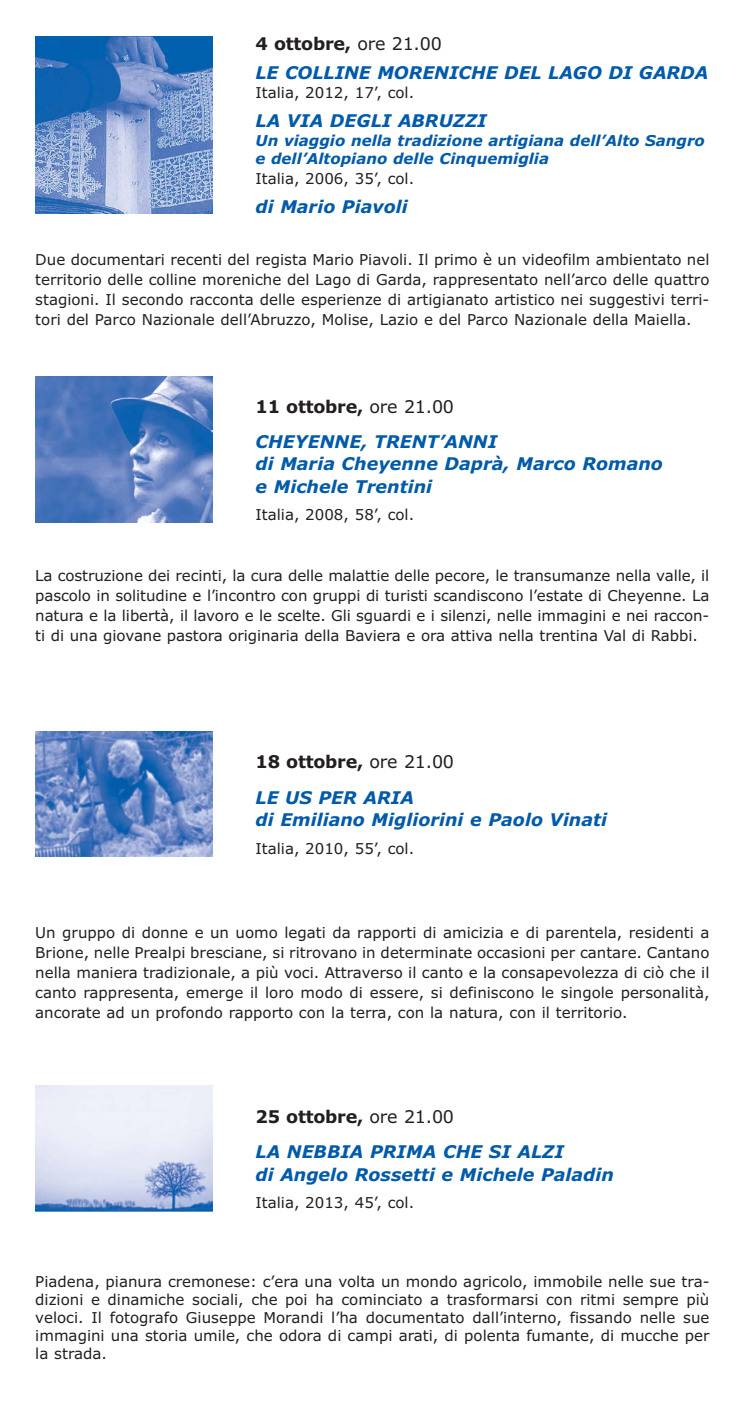
<style>
.page{position:relative;width:745px;height:1418px;background:#fff}
.page>*{position:absolute;margin:0;border:0;box-sizing:border-box;transform-origin:0 0}
.t1{font:italic 700 17.5px/35px "Verdana";color:#005aaa}
.t2{font:15px/20px "Verdana";color:#231f20;text-align:justify}
.t3{font:italic 700 15px/18px "Verdana";color:#005aaa}
.s1{font-style:normal;color:#231f20}
.s2{font-weight:400;font-style:normal;color:#231f20}
</style>
<div class="page">
<img style="left:35px;top:1085px;width:177px;height:125px">
<img style="left:35px;top:377px;width:177px;height:145px">
<img style="left:35px;top:731px;width:177px;height:125px">
<img style="left:35px;top:37px;width:177px;height:177px">
<p class="t1" style="left:255px;top:30px;width:454px;line-height:29.5px"><span class="s1">4 ottobre,</span> <span class="s2">ore 21.00<br></span>LE COLLINE MORENICHE DEL LAGO DI GARDA</p>
<p class="t2" style="left:255px;top:84px;width:160px">Italia, 2012, 17’, col.</p>
<p class="t1" style="left:255px;top:105px;width:232px">LA VIA DEGLI ABRUZZI</p>
<p class="t3" style="left:255px;top:133px;width:450px">Un viaggio nella tradizione artigiana dell’Alto Sangro e dell’Altopiano delle Cinquemiglia</p>
<p class="t2" style="left:255px;top:170px;width:160px">Italia, 2006, 35’, col.</p>
<p class="t1" style="left:255px;top:191px;width:154px">di Mario Piavoli</p>
<p class="t2" style="left:35px;top:251px;width:675px">Due documentari recenti del regista Mario Piavoli. Il primo è un videofilm ambientato nel territorio delle colline moreniche del Lago di Garda, rappresentato nell’arco delle quattro stagioni. Il secondo racconta delle esperienze di artigianato artistico nei suggestivi terri&shy;tori del Parco Nazionale dell’Abruzzo, Molise, Lazio e del Parco Nazionale della Maiella.</p>
<p class="t1" style="left:255px;top:390px;width:243px"><span class="s1">11 ottobre,</span> <span class="s2">ore 21.00<br></span>CHEYENNE, TRENT’ANNI</p>
<p class="t1" style="left:255px;top:454px;width:408px;line-height:22.5px">di Maria Cheyenne Daprà, Marco Romano e Michele Trentini</p>
<p class="t2" style="left:255px;top:506px;width:160px">Italia, 2008, 58’, col.</p>
<p class="t2" style="left:35px;top:567px;width:675px">La costruzione dei recinti, la cura delle malattie delle pecore, le transumanze nella valle, il pascolo in solitudine e l’incontro con gruppi di turisti scandiscono l’estate di Cheyenne. La natura e la libertà, il lavoro e le scelte. Gli sguardi e i silenzi, nelle immagini e nei raccon&shy;ti di una giovane pastora originaria della Baviera e ora attiva nella trentina Val di Rabbi.</p>
<p class="t1" style="left:255px;top:746px;width:200px"><span class="s1">18 ottobre,</span> <span class="s2">ore 21.00<br></span>LE US PER ARIA</p>
<p class="t1" style="left:255px;top:803px;width:353px">di Emiliano Migliorini e Paolo Vinati</p>
<p class="t2" style="left:255px;top:839px;width:160px">Italia, 2010, 55’, col.</p>
<p class="t2" style="left:35px;top:924px;width:675px">Un gruppo di donne e un uomo legati da rapporti di amicizia e di parentela, residenti a Brione, nelle Prealpi bresciane, si ritrovano in determinate occasioni per cantare. Cantano nella maniera tradizionale, a più voci. Attraverso il canto e la consapevolezza di ciò che il canto rappresenta, emerge il loro modo di essere, si definiscono le singole personalità, ancorate ad un profondo rapporto con la terra, con la natura, con il territorio.</p>
<p class="t1" style="left:255px;top:1100px;width:310px"><span class="s1">25 ottobre,</span> <span class="s2">ore 21.00<br></span>LA NEBBIA PRIMA CHE SI ALZI</p>
<p class="t1" style="left:255px;top:1158px;width:360px">di Angelo Rossetti e Michele Paladin</p>
<p class="t2" style="left:255px;top:1193px;width:160px">Italia, 2013, 45’, col.</p>
<p class="t2" style="left:35px;top:1273px;width:675px;line-height:18px">Piadena, pianura cremonese: c’era una volta un mondo agricolo, immobile nelle sue tra&shy;dizioni e dinamiche sociali, che poi ha cominciato a trasformarsi con ritmi sempre più veloci. Il fotografo Giuseppe Morandi l’ha documentato dall’interno, fissando nelle sue immagini una storia umile, che odora di campi arati, di polenta fumante, di mucche per la strada.</p>
</div>
